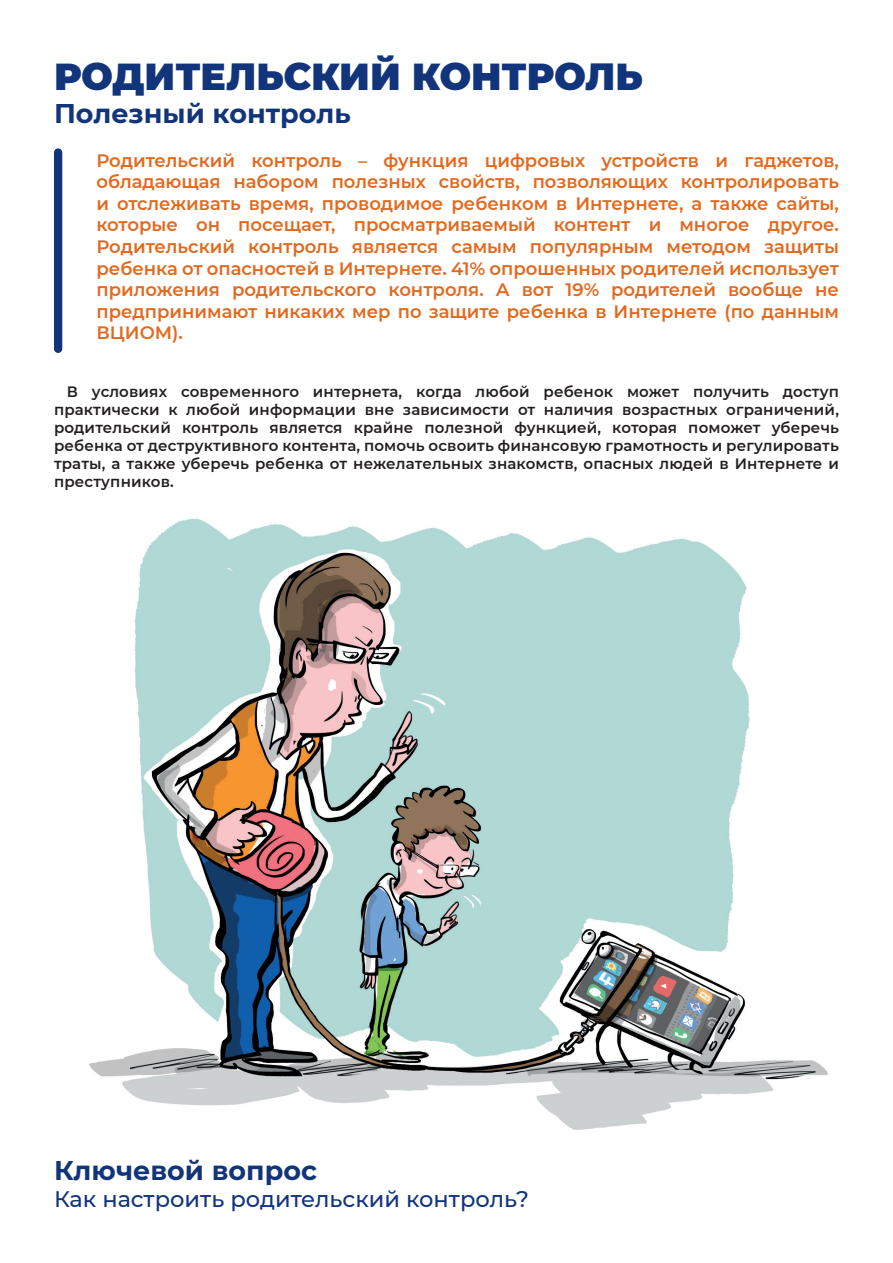
<style>
.page{position:relative;width:893px;height:1263px;background:#fff}
.page>*{position:absolute;margin:0;border:0;box-sizing:border-box;transform-origin:0 0}
.t1{font:900 37.5px "Montserrat";color:#11347a}
.t2{font:700 27px "Montserrat";color:#11347a}
.t3{font:500 22.5px "Montserrat";color:#11347a}
.t4{font:600 18px/21.6px "Montserrat";color:#e2691e;text-align:justify}
.t5{font:600 15px/18px "Montserrat";letter-spacing:.01em;color:#231f20;text-align:justify}
</style>
<div class="page">
<img style="left:89px;top:518px;width:739px;height:612px">
<div style="left:54px;top:148px;width:8px;height:205px;background:#11347a;border-radius:4px"></div>
<h1 class="t1" style="left:54px;top:49px;width:590px">РОДИТЕЛЬСКИЙ КОНТРОЛЬ</h1>
<h2 class="t2" style="left:54px;top:94px;width:298px">Полезный контроль</h2>
<p class="t4" style="left:97px;top:149px;width:744px">Родительский контроль – функция цифровых устройств и гаджетов, обладающая набором полезных свойств, позволяющих контролировать и отслеживать время, проводимое ребенком в Интернете, а также сайты, которые он посещает, просматриваемый контент и многое другое.<br>Родительский контроль является самым популярным методом защиты ребенка от опасностей в Интернете. 41% опрошенных родителей использует приложения родительского контроля. А вот 19% родителей вообще не предпринимают никаких мер по защите ребенка в Интернете (по данным ВЦИОМ).</p>
<p class="t5" style="left:54px;top:382px;width:786px;text-indent:13px">В условиях современного интернета, когда любой ребенок может получить доступ практически к любой информации вне зависимости от наличия возрастных ограничений, родительский контроль является крайне полезной функцией, которая поможет уберечь ребенка от деструктивного контента, помочь освоить финансовую грамотность и регулировать траты, а также уберечь ребенка от нежелательных знакомств, опасных людей в Интернете и преступников.</p>
<h2 class="t2" style="left:54px;top:1151px;width:265px">Ключевой вопрос</h2>
<p class="t3" style="left:54px;top:1183px;width:477px">Как настроить родительский контроль?</p>
</div>
